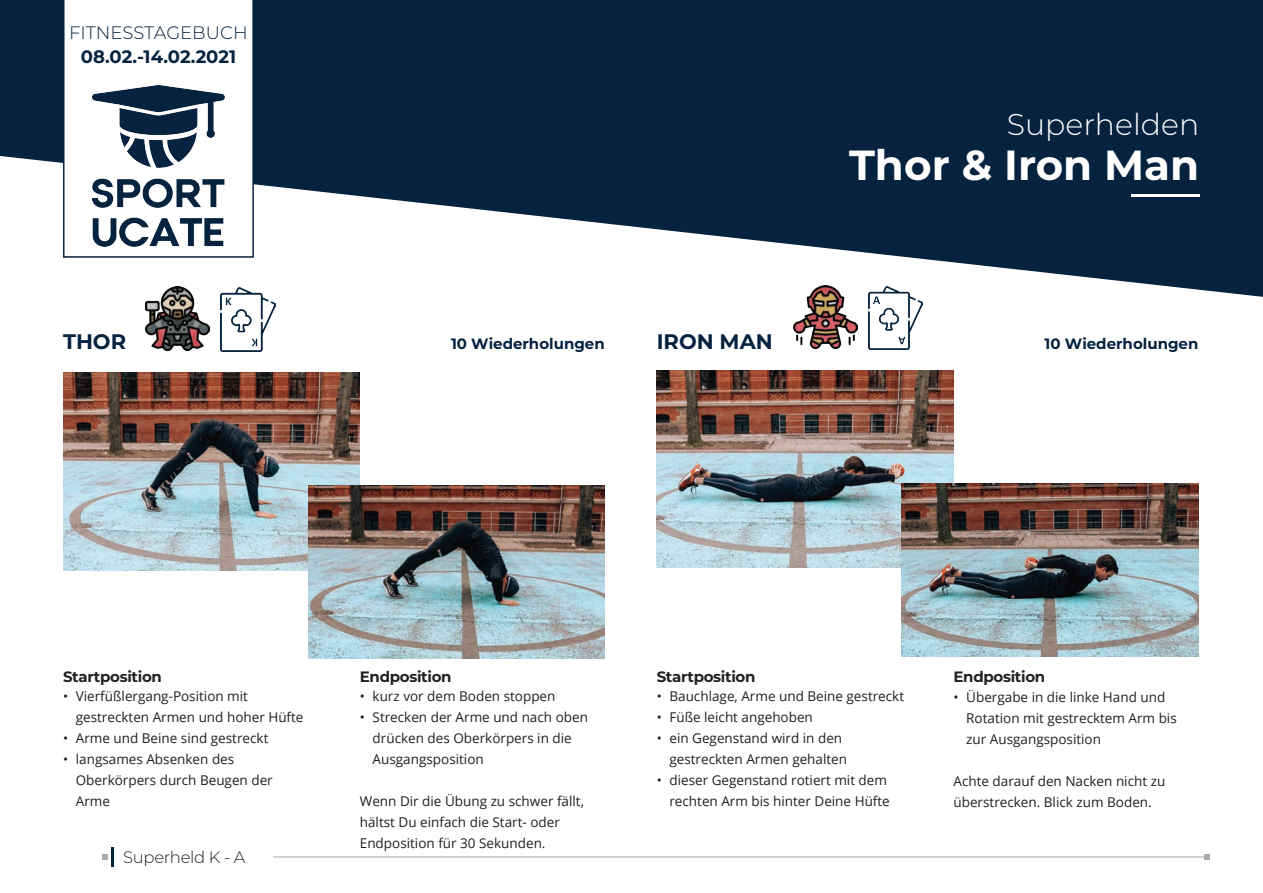
<style>
.page{position:relative;width:1263px;height:893px;background:#fff}
.page>*{position:absolute;margin:0;border:0;box-sizing:border-box;transform-origin:0 0}
.t1{font:700 42px "Montserrat";color:#fff}
.t2{font:300 30px "Montserrat";color:#fff}
.t3{font:700 21px "Montserrat";color:#05223f}
.t4{font:700 18px "Montserrat";color:#05223f}
.t5{font:300 18px "Montserrat";color:#05223f}
.t6{font:300 16.5px "Montserrat";letter-spacing:-.02em;color:#222120}
.t7{font:700 15px "Montserrat";letter-spacing:-.02em;color:#222120}
.t8{font:700 15px "Montserrat";color:#05223f}
.t9{font:13.5px/21px "Open Sans";color:#231f20}
</style>
<div class="page">
<svg style="left:0;top:0;width:1263px;height:297px;fill:#05223f"></svg>
<svg style="left:63px;top:0;width:191px;height:258px"></svg>
<hr style="left:111px;top:847px;width:3px;height:20px;background:#05223f">
<svg style="left:102px;top:854px;width:5px;height:5px"></svg>
<svg style="left:1204px;top:854px;width:6px;height:6px"></svg>
<hr style="left:273px;top:856px;width:937px;height:1px;background:#a8a9ad">
<img style="left:92px;top:85px;width:133px;height:161px">
<hr style="left:1131px;top:194px;width:68px;height:3px;background:#fff">
<img style="left:146px;top:286px;width:63px;height:64px">
<img style="left:221px;top:287px;width:54px;height:64px">
<img style="left:63px;top:372px;width:297px;height:198px">
<img style="left:308px;top:485px;width:297px;height:174px">
<img style="left:657px;top:370px;width:296px;height:197px">
<img style="left:902px;top:483px;width:296px;height:174px">
<img style="left:793px;top:285px;width:64px;height:64px">
<img style="left:868px;top:286px;width:55px;height:64px">
<h3 class="t5" style="left:69px;top:20px;width:180px">FITNESSTAGEBUCH</h3>
<h3 class="t4" style="left:81px;top:43px;width:157px">08.02.-14.02.2021</h3>
<h3 class="t3" style="left:63px;top:327px;width:65px">THOR</h3>
<h2 class="t2" style="left:1007px;top:104px;width:194px">Superhelden</h2>
<h1 class="t1" style="left:849px;top:135px;width:352px">Thor &amp; Iron Man</h1>
<p class="t8" style="left:451px;top:333px;width:155px">10 Wiederholungen</p>
<h3 class="t3" style="left:657px;top:327px;width:118px">IRON MAN</h3>
<p class="t8" style="left:1045px;top:333px;width:155px">10 Wiederholungen</p>
<p class="t7" style="left:63px;top:666px;width:100px">Startposition</p>
<p class="t9" style="left:76px;top:685px;width:229px;text-indent:-13px">• Vierfüßlergang-Position mit gestreckten Armen und hoher Hüfte</p>
<p class="t9" style="left:63px;top:727px;width:207px">• Arme und Beine sind gestreckt</p>
<p class="t9" style="left:76px;top:748px;width:198px;text-indent:-13px">• langsames Absenken des<br>Oberkörpers durch Beugen der<br>Arme</p>
<p class="t6" style="left:123px;top:846px;width:124px">Superheld K - A</p>
<p class="t7" style="left:360px;top:666px;width:93px">Endposition</p>
<p class="t9" style="left:360px;top:685px;width:197px">• kurz vor dem Boden stoppen</p>
<p class="t9" style="left:373px;top:706px;width:217px;text-indent:-13px">• Strecken der Arme und nach oben drücken des Oberkörpers in die<br>Ausgangsposition</p>
<p class="t9" style="left:360px;top:790px;width:226px">Wenn Dir die Übung zu schwer fällt, hältst Du einfach die Start- oder<br>Endposition für 30 Sekunden.</p>
<p class="t7" style="left:657px;top:666px;width:100px">Startposition</p>
<p class="t9" style="left:657px;top:685px;width:249px">• Bauchlage, Arme und Beine gestreckt</p>
<p class="t9" style="left:657px;top:706px;width:158px">• Füße leicht angehoben</p>
<p class="t9" style="left:669px;top:727px;width:179px;text-indent:-13px">• ein Gegenstand wird in den gestreckten Armen gehalten</p>
<p class="t9" style="left:657px;top:769px;width:235px;text-align:right">• dieser Gegenstand rotiert mit dem rechten Arm bis hinter Deine Hüfte</p>
<p class="t7" style="left:953px;top:666px;width:93px">Endposition</p>
<p class="t9" style="left:966px;top:686px;width:212px;text-indent:-13px">• Übergabe in die linke Hand und<br>Rotation mit gestrecktem Arm bis zur Ausgangsposition</p>
<p class="t9" style="left:953px;top:770px;width:213px">Achte darauf den Nacken nicht zu überstrecken. Blick zum Boden.</p>
</div>
